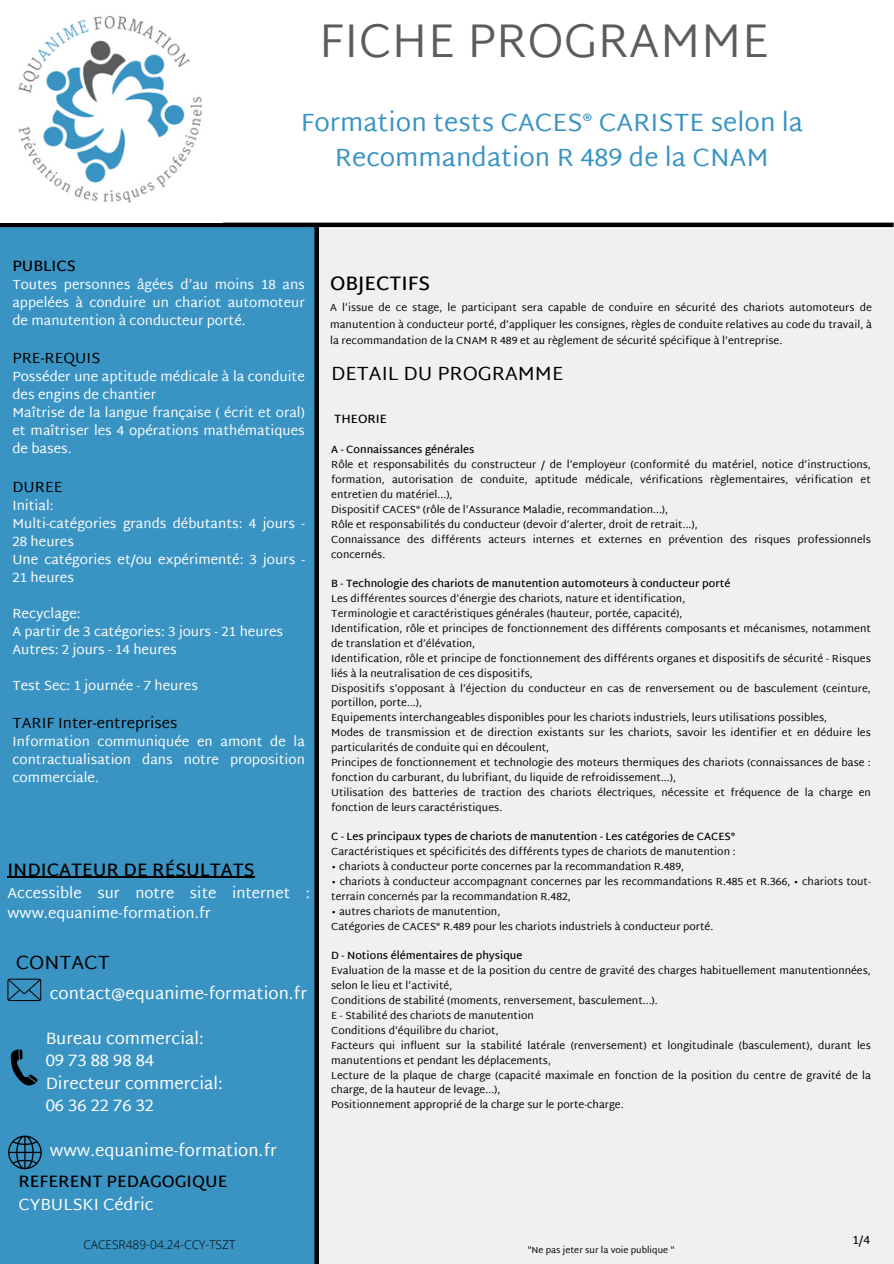
<style>
.page{position:relative;width:894px;height:1264px;background:#fff}
.page>*{position:absolute;margin:0;border:0;box-sizing:border-box;transform-origin:0 0}
.t1{font:300 47.25px "Martel Sans";color:#5b5c5d}
.t2{font:25.5px/34.8px "Martel Sans";color:#3a94c3;text-align:center}
.t3{font:19.5px "Martel Sans";color:#000}
.t4{font:600 19.5px "Martel Sans";color:#000}
.t5{font:600 18px "Martel Sans";color:#000}
.t6{font:16.8px/22.5px "Martel Sans";color:#fff}
.t7{font:600 16.5px/22.5px "Martel Sans";color:#000}
.t8{font:15px/20.2px "Martel Sans";color:#fff}
.t9{font:15px "Martel Sans";color:#000}
.t10{font:600 15px "Martel Sans";color:#000}
.t11{font:13.5px/18px "Martel Sans";color:#fff}
.t12{font:300 12px "Open Sans";color:#000}
.t13{font:600 12px "Martel Sans";color:#000}
.t14{font:12px "Martel Sans";color:#000}
.t15{font:10.5px/14.9px "Martel Sans";color:#000}
.t16{font:600 10.5px "Martel Sans";color:#000}
.t17{font:9px "Martel Sans";color:#000}
.s1{font-weight:400;color:#fff}
</style>
<div class="page">
<div style="left:318px;top:229px;width:575px;height:1034px;background:#f0f0f0"></div>
<div style="left:0;top:225px;width:318px;height:1038px;background:#3a94c3"></div>
<div style="left:314px;top:227px;width:5px;height:1036px;background:#000"></div>
<hr style="left:0;top:223px;width:893px;height:4px;background:#000">
<img style="left:18px;top:16px;width:184px;height:187px">
<svg style="left:8px;top:1135px;width:34px;height:34px"></svg>
<svg style="left:11px;top:1049px;width:27px;height:37px"></svg>
<svg style="left:7px;top:978px;width:34px;height:23px"></svg>
<hr style="left:7px;top:876px;width:248px;height:1px;background:#000">
<h6 class="t1" style="left:319px;top:13px;width:452px">FICHE PROGRAMME</h6>
<p class="t2" style="left:301px;top:105px;width:503px">Formation tests CACES® CARISTE selon la<br>Recommandation R 489 de la CNAM</p>
<p class="t10" style="left:12px;top:257px;width:65px">PUBLICS</p>
<p class="t11" style="left:12px;top:275px;width:294px;text-align:justify">Toutes personnes âgées d’au moins 18 ans appelées à conduire un chariot automoteur de manutention à conducteur porté.</p>
<h1 class="t9" style="left:12px;top:349px;width:89px">PRE-REQUIS</h1>
<h1 class="t11" style="left:12px;top:367px;width:294px">Posséder une aptitude médicale à la conduite des engins de chantier<br>Maîtrise de la langue française ( écrit et oral) et maîtriser les 4 opérations mathématiques de bases.</h1>
<h2 class="t9" style="left:12px;top:477px;width:52px">DUREE</h2>
<h2 class="t11" style="left:12px;top:496px;width:294px">Initial:<br>Multi-catégories grands débutants: 4 jours -<br>28 heures<br>Une catégories et/ou expérimenté: 3 jours -<br>21 heures</h2>
<h6 class="t11" style="left:12px;top:604px;width:272px">Recyclage:<br>A partir de 3 catégories: 3 jours - 21 heures<br>Autres: 2 jours - 14 heures</h6>
<h6 class="t11" style="left:12px;top:676px;width:187px">Test Sec: 1 journée - 7 heures</h6>
<h6 class="t9" style="left:12px;top:714px;width:166px">TARIF Inter-entreprises</h6>
<h6 class="t11" style="left:12px;top:732px;width:294px;text-align:justify">Information communiquée en amont de la contractualisation dans notre proposition commerciale.</h6>
<h3 class="t5" style="left:7px;top:858px;width:249px">INDICATEUR DE RÉSULTATS</h3>
<h3 class="t8" style="left:7px;top:882px;width:304px">Accessible sur notre site internet : www.equanime-formation.fr</h3>
<p class="t3" style="left:16px;top:950px;width:96px">CONTACT</p>
<h6 class="t6" style="left:50px;top:981px;width:258px">contact@equanime-formation.fr</h6>
<h6 class="t6" style="left:46px;top:1026px;width:179px">Bureau commercial:<br>09 73 88 98 84<br>Directeur commercial:<br>06 36 22 76 32</h6>
<h4 class="t6" style="left:50px;top:1139px;width:228px">www.equanime-formation.fr</h4>
<h5 class="t7" style="left:18px;top:1170px;width:210px">REFERENT PEDAGOGIQUE<br><span class="s1">CYBULSKI Cédric</span></h5>
<p class="t12" style="left:83px;top:1236px;width:153px">CACESR489-04.24-CCY-TSZT</p>
<h5 class="t4" style="left:330px;top:272px;width:101px">OBJECTIFS</h5>
<p class="t15" style="left:330px;top:299px;width:543px;line-height:16.6px">A l’issue de ce stage, le participant sera capable de conduire en sécurité des chariots automoteurs de manutention à conducteur porté, d’appliquer les consignes, règles de conduite relatives au code du travail, à la recommandation de la CNAM R 489 et au règlement de sécurité spécifique à l’entreprise.</p>
<h4 class="t3" style="left:331px;top:362px;width:234px">DETAIL DU PROGRAMME</h4>
<p class="t13" style="left:334px;top:411px;width:54px">THEORIE</p>
<p class="t16" style="left:331px;top:443px;width:145px">A - Connaissances générales</p>
<p class="t15" style="left:331px;top:457px;width:541px;text-align:justify">Rôle et responsabilités du constructeur / de l’employeur (conformité du matériel, notice d’instructions, formation, autorisation de conduite, aptitude médicale, vérifications règlementaires, vérification et entretien du matériel...),</p>
<p class="t15" style="left:331px;top:502px;width:338px">Dispositif CACES® (rôle de l’Assurance Maladie, recommandation...),</p>
<p class="t15" style="left:331px;top:517px;width:368px">Rôle et responsabilités du conducteur (devoir d’alerter, droit de retrait...),</p>
<p class="t15" style="left:331px;top:531px;width:541px">Connaissance des différents acteurs internes et externes en prévention des risques professionnels concernés.</p>
<p class="t16" style="left:331px;top:577px;width:397px">B - Technologie des chariots de manutention automoteurs à conducteur porté</p>
<p class="t15" style="left:331px;top:591px;width:355px">Les différentes sources d’énergie des chariots, nature et identification,</p>
<p class="t15" style="left:331px;top:606px;width:352px">Terminologie et caracté ristiques gé né rales (hauteur, portée, capacité),</p>
<p class="t15" style="left:331px;top:621px;width:541px">Identification, rôle et principes de fonctionnement des différents composants et mécanismes, notamment de translation et d’élévation,</p>
<p class="t15" style="left:331px;top:650px;width:541px">Identification, rôle et principe de fonctionnement des différents organes et dispositifs de sécurité - Risques liés à la neutralisation de ces dispositifs,</p>
<p class="t15" style="left:331px;top:680px;width:541px">Dispositifs s’opposant à l’éjection du conducteur en cas de renversement ou de basculement (ceinture, portillon, porte...),</p>
<p class="t15" style="left:331px;top:710px;width:497px">Equipements interchangeables disponibles pour les chariots industriels, leurs utilisations possibles,</p>
<p class="t15" style="left:331px;top:725px;width:541px">Modes de transmission et de direction existants sur les chariots, savoir les identifier et en déduire les particularités de conduite qui en découlent,</p>
<p class="t15" style="left:331px;top:755px;width:541px">Principes de fonctionnement et technologie des moteurs thermiques des chariots (connaissances de base : fonction du carburant, du lubrifiant, du liquide de refroidissement...),</p>
<p class="t15" style="left:331px;top:784px;width:541px">Utilisation des batteries de traction des chariots électriques, nécessite et fréquence de la charge en fonction de leurs caractéristiques.</p>
<p class="t16" style="left:331px;top:830px;width:405px">C - Les principaux types de chariots de manutention - Les catégories de CACES®</p>
<p class="t15" style="left:331px;top:844px;width:406px">Caractéristiques et spécificités des différents types de chariots de manutention :</p>
<p class="t15" style="left:331px;top:859px;width:354px">• chariots à conducteur porte concernes par la recommandation R.489,</p>
<p class="t15" style="left:331px;top:874px;width:541px">• chariots à conducteur accompagnant concernes par les recommandations R.485 et R.366, • chariots tout&shy;terrain concernés par la recommandation R.482,</p>
<p class="t15" style="left:331px;top:903px;width:170px">• autres chariots de manutention,</p>
<p class="t15" style="left:331px;top:918px;width:383px">Catégories de CACES® R.489 pour les chariots industriels à conducteur porté.</p>
<p class="t16" style="left:331px;top:949px;width:193px">D - Notions élémentaires de physique</p>
<p class="t15" style="left:331px;top:963px;width:541px">Evaluation de la masse et de la position du centre de gravité des charges habituellement manutentionnées, selon le lieu et l’activité,</p>
<p class="t15" style="left:331px;top:993px;width:328px">Conditions de stabilité (moments, renversement, basculement...).</p>
<p class="t15" style="left:331px;top:1007px;width:204px">E - Stabilité des chariots de manutention</p>
<p class="t15" style="left:331px;top:1022px;width:169px">Conditions d’équilibre du chariot,</p>
<p class="t15" style="left:331px;top:1037px;width:541px">Facteurs qui influent sur la stabilité latérale (renversement) et longitudinale (basculement), durant les manutentions et pendant les déplacements,</p>
<p class="t15" style="left:331px;top:1067px;width:541px">Lecture de la plaque de charge (capacité maximale en fonction de la position du centre de gravité de la charge, de la hauteur de levage...),</p>
<p class="t15" style="left:331px;top:1097px;width:294px">Positionnement approprié de la charge sur le porte-charge.</p>
<p class="t17" style="left:527px;top:1244px;width:149px">"Ne pas jeter sur la voie publique "</p>
<h5 class="t14" style="left:852px;top:1232px;width:19px">1/4</h5>
</div>
